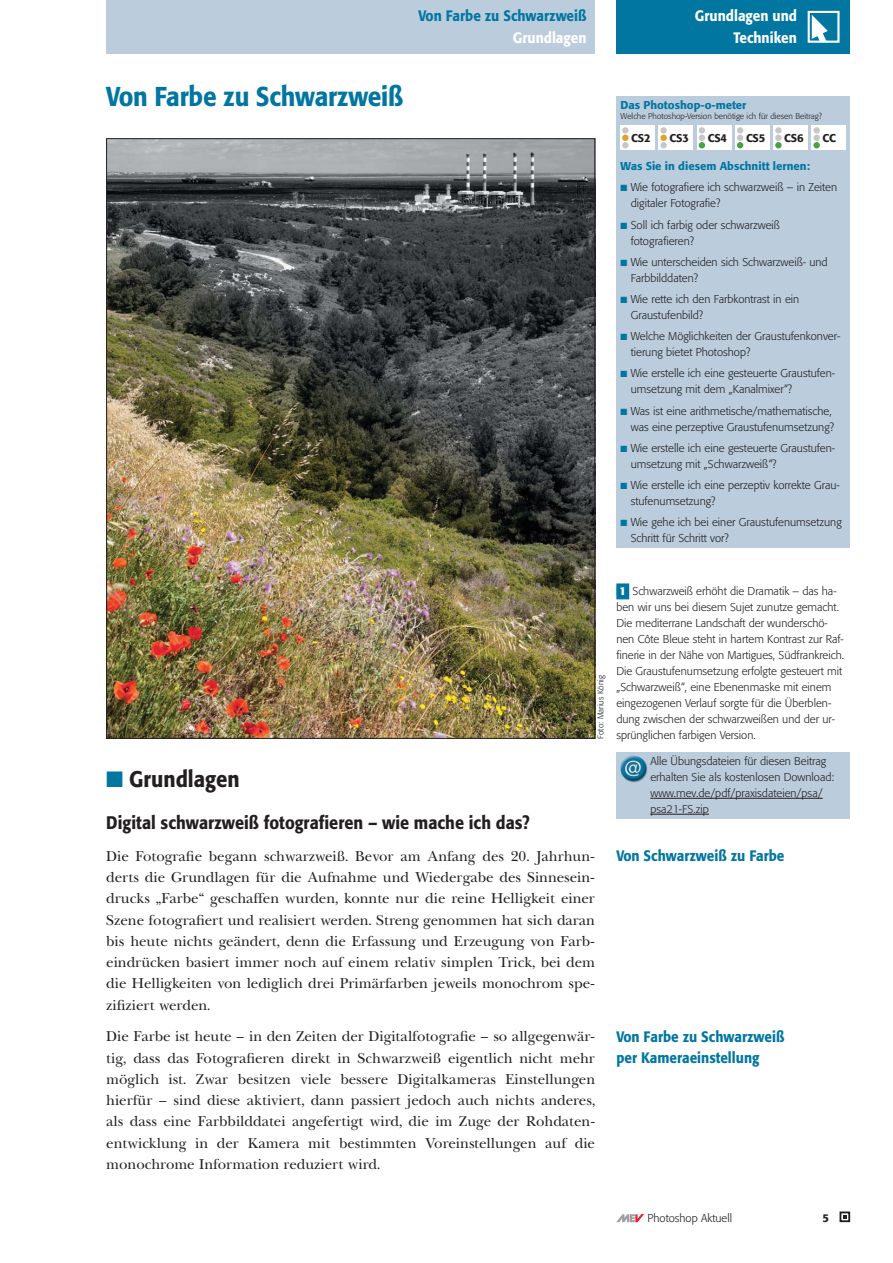
<style>
.page{position:relative;width:893px;height:1263px;background:#fff}
.page>*{position:absolute;margin:0;border:0;box-sizing:border-box;transform-origin:0 0}
.t1{font:500 27px "Formata";letter-spacing:-.01em;color:#0076a1;scale:.9 1}
.t2{font:500 22.5px "Formata";color:#231f20;scale:.9 1}
.t3{font:500 18px "Formata";color:#231f20;scale:.9 1}
.t4{font:15px/21.3px "New Bask ITCSB";color:#231f20;text-align:justify}
.t5{font:500 15px/21.3px "Formata";color:#0076a1;scale:.9 1}
.t6{font:500 15px/21.3px "Formata";color:#fff;text-align:right;scale:.9 1}
.t7{font:300 11.25px/15.9px "Formata";color:#231f20}
.t8{font:500 11.25px "Formata";color:#0076a1}
.t9{font:500 11.25px "Formata";color:#0076a0}
.t10{font:500 11.25px "Formata";letter-spacing:-.02em;color:#231f20}
.t11{font:300 8.25px "Formata";color:#231f20}
.s1{font-weight:700;color:#0076a1}
.s2{font-weight:700;color:#fff}
</style>
<div class="page">
<div style="left:839px;top:1212px;width:11px;height:10px;border:2px solid #231f20"></div>
<svg style="left:843px;top:1215px;width:4px;height:4px"></svg>
<svg style="left:616px;top:1214px;width:28px;height:8px"></svg>
<div style="left:616px;top:0;width:234px;height:53px;background:#0076a1"></div>
<div style="left:106px;top:0;width:489px;height:53px;background:#bbcddd"></div>
<div style="left:808px;top:11px;width:31px;height:32px;border:2px solid #fff"></div>
<svg style="left:812px;top:15px;width:16px;height:27px"></svg>
<div style="left:616px;top:583px;width:13px;height:16px;background:#0076a0"></div>
<div style="left:616px;top:96px;width:234px;height:451px;background:#bbcddd"></div>
<div style="left:621px;top:126px;width:34px;height:24px;background:#fff"></div>
<div style="left:659px;top:126px;width:34px;height:24px;background:#fff"></div>
<div style="left:735px;top:126px;width:34px;height:24px;background:#fff"></div>
<div style="left:774px;top:126px;width:34px;height:24px;background:#fff"></div>
<div style="left:812px;top:126px;width:34px;height:24px;background:#fff"></div>
<div style="left:697px;top:126px;width:34px;height:24px;background:#fff"></div>
<div style="left:775px;top:127px;width:6px;height:7px;background:#c6c7c9;border-radius:50%"></div>
<div style="left:813px;top:127px;width:7px;height:7px;background:#c6c7c9;border-radius:50%"></div>
<div style="left:737px;top:127px;width:6px;height:7px;background:#c6c7c9;border-radius:50%"></div>
<div style="left:699px;top:127px;width:6px;height:7px;background:#c6c7c9;border-radius:50%"></div>
<div style="left:660px;top:127px;width:7px;height:7px;background:#c6c7c9;border-radius:50%"></div>
<div style="left:622px;top:127px;width:6px;height:7px;background:#c6c7c9;border-radius:50%"></div>
<div style="left:660px;top:135px;width:7px;height:6px;background:#e5a126;border-radius:50%"></div>
<div style="left:660px;top:142px;width:7px;height:6px;background:#c6c7c9;border-radius:50%"></div>
<svg style="left:622px;top:135px;width:6px;height:13px"></svg>
<div style="left:813px;top:135px;width:7px;height:6px;background:#c6c7c9;border-radius:50%"></div>
<svg style="left:775px;top:135px;width:6px;height:13px"></svg>
<div style="left:813px;top:142px;width:7px;height:6px;background:#49a146;border-radius:50%"></div>
<svg style="left:737px;top:135px;width:6px;height:13px"></svg>
<svg style="left:699px;top:135px;width:6px;height:13px"></svg>
<img style="left:108px;top:140px;width:485px;height:597px">
<div style="left:616px;top:752px;width:234px;height:66px;background:#bbcddd"></div>
<img style="left:621px;top:756px;width:26px;height:27px">
<hr style="left:650px;top:798px;width:173px;height:1px;background:#231f20">
<hr style="left:650px;top:814px;width:59px;height:1px;background:#231f20">
<h1 class="t1" style="left:106px;top:85px;width:331px">Von Farbe zu Schwarzweiß</h1>
<h3 class="t5" style="left:418px;top:7px;width:188px">Von Farbe zu Schwarzweiß</h3>
<h3 class="t6" style="left:513px;top:28px;width:83px">Grundlagen</h3>
<h3 class="t6" style="left:695px;top:7px;width:115px">Grundlagen und<br>Techniken</h3>
<p class="t9" style="left:621px;top:100px;width:127px">Das Photoshop-o-meter</p>
<p class="t11" style="left:621px;top:113px;width:203px">Welche Photoshop-Version benötige ich für diesen Beitrag?</p>
<p class="t10" style="left:631px;top:133px;width:21px">CS2</p>
<p class="t10" style="left:669px;top:133px;width:21px">CS3</p>
<p class="t10" style="left:708px;top:133px;width:21px">CS4</p>
<p class="t10" style="left:746px;top:133px;width:21px">CS5</p>
<p class="t10" style="left:784px;top:133px;width:21px">CS6</p>
<p class="t10" style="left:822px;top:133px;width:15px">CC</p>
<p class="t8" style="left:621px;top:161px;width:191px">Was Sie in diesem Abschnitt lernen:</p>
<p class="t7" style="left:631px;top:180px;width:208px">Wie fotografiere ich schwarzweiß – in Zeiten digitaler Fotografie?</p>
<p class="t7" style="left:631px;top:218px;width:151px">Soll ich farbig oder schwarzweiß fotografieren?</p>
<p class="t7" style="left:631px;top:255px;width:198px">Wie unterscheiden sich Schwarzweiß- und<br>Farbbilddaten?</p>
<p class="t7" style="left:631px;top:292px;width:170px">Wie rette ich den Farbkontrast in ein<br>Graustufenbild?</p>
<p class="t7" style="left:631px;top:329px;width:211px">Welche Möglichkeiten der Graustufenkonver&shy;tierung bietet Photoshop?</p>
<p class="t7" style="left:631px;top:366px;width:206px">Wie erstelle ich eine gesteuerte Graustufen&shy;umsetzung mit dem „Kanalmixer“?</p>
<p class="t7" style="left:631px;top:404px;width:205px">Was ist eine arithmetische/mathematische, was eine perzeptive Graustufenumsetzung?</p>
<p class="t7" style="left:631px;top:441px;width:206px">Wie erstelle ich eine gesteuerte Graustufen&shy;umsetzung mit „Schwarzweiß“?</p>
<p class="t7" style="left:631px;top:478px;width:211px">Wie erstelle ich eine perzeptiv korrekte Grau&shy;stufenumsetzung?</p>
<p class="t7" style="left:631px;top:515px;width:212px">Wie gehe ich bei einer Graustufenumsetzung<br>Schritt für Schritt vor?</p>
<p class="t11" style="left:597px;top:739px;width:65px;rotate:-90deg">Foto: Marius König</p>
<h2 class="t2" style="left:129px;top:769px;width:124px">Grundlagen</h2>
<h3 class="t3" style="left:106px;top:815px;width:472px">Digital schwarzweiß fotografieren – wie mache ich das?</h3>
<p class="t4" style="left:106px;top:847px;width:490px">Die Fotografie begann schwarzweiß. Bevor am Anfang des 20. Jahrhun&shy;derts die Grundlagen für die Aufnahme und Wiedergabe des Sinnesein&shy;drucks „Farbe“ geschaffen wurden, konnte nur die reine Helligkeit einer Szene fotografiert und realisiert werden. Streng genommen hat sich daran bis heute nichts geändert, denn die Erfassung und Erzeugung von Farb&shy;eindrücken basiert immer noch auf einem relativ simplen Trick, bei dem die Helligkeiten von lediglich drei Primärfarben jeweils monochrom spe&shy;zifiziert werden.</p>
<p class="t4" style="left:106px;top:1028px;width:490px">Die Farbe ist heute – in den Zeiten der Digitalfotografie – so allgegenwär&shy;tig, dass das Fotografieren direkt in Schwarzweiß eigentlich nicht mehr möglich ist. Zwar besitzen viele bessere Digitalkameras Einstellungen hierfür – sind diese aktiviert, dann passiert jedoch auch nichts anderes, als dass eine Farbbilddatei angefertigt wird, die im Zuge der Rohdaten&shy;entwicklung in der Kamera mit bestimmten Voreinstellungen auf die monochrome Information reduziert wird.</p>
<p class="t7" style="left:616px;top:584px;width:229px"><span class="s1">l</span><span class="s2">1</span><span class="s1">l</span> Schwarzweiß erhöht die Dramatik – das ha&shy;ben wir uns bei diesem Sujet zunutze gemacht.<br>Die mediterrane Landschaft der wunderschö&shy;nen Côte Bleue steht in hartem Kontrast zur Raf&shy;finerie in der Nähe von Martigues, Südfrankreich.<br>Die Graustufenumsetzung erfolgte gesteuert mit „Schwarzweiß“, eine Ebenenmaske mit einem eingezogenen Verlauf sorgte für die Überblen&shy;dung zwischen der schwarzweißen und der ur&shy;sprünglichen farbigen Version.</p>
<p class="t7" style="left:650px;top:754px;width:185px">Alle Übungsdateien für diesen Beitrag erhalten Sie als kostenlosen Download: www.mev.de/pdf/praxisdateien/psa/ psa21-FS.zip</p>
<h3 class="t5" style="left:616px;top:846px;width:188px">Von Schwarzweiß zu Farbe</h3>
<h3 class="t5" style="left:616px;top:1027px;width:188px">Von Farbe zu Schwarzweiß per Kameraeinstellung</h3>
<p class="t7" style="left:647px;top:1211px;width:86px">Photoshop Aktuell</p>
<p class="t10" style="left:822px;top:1213px;width:8px">5</p>
</div>
